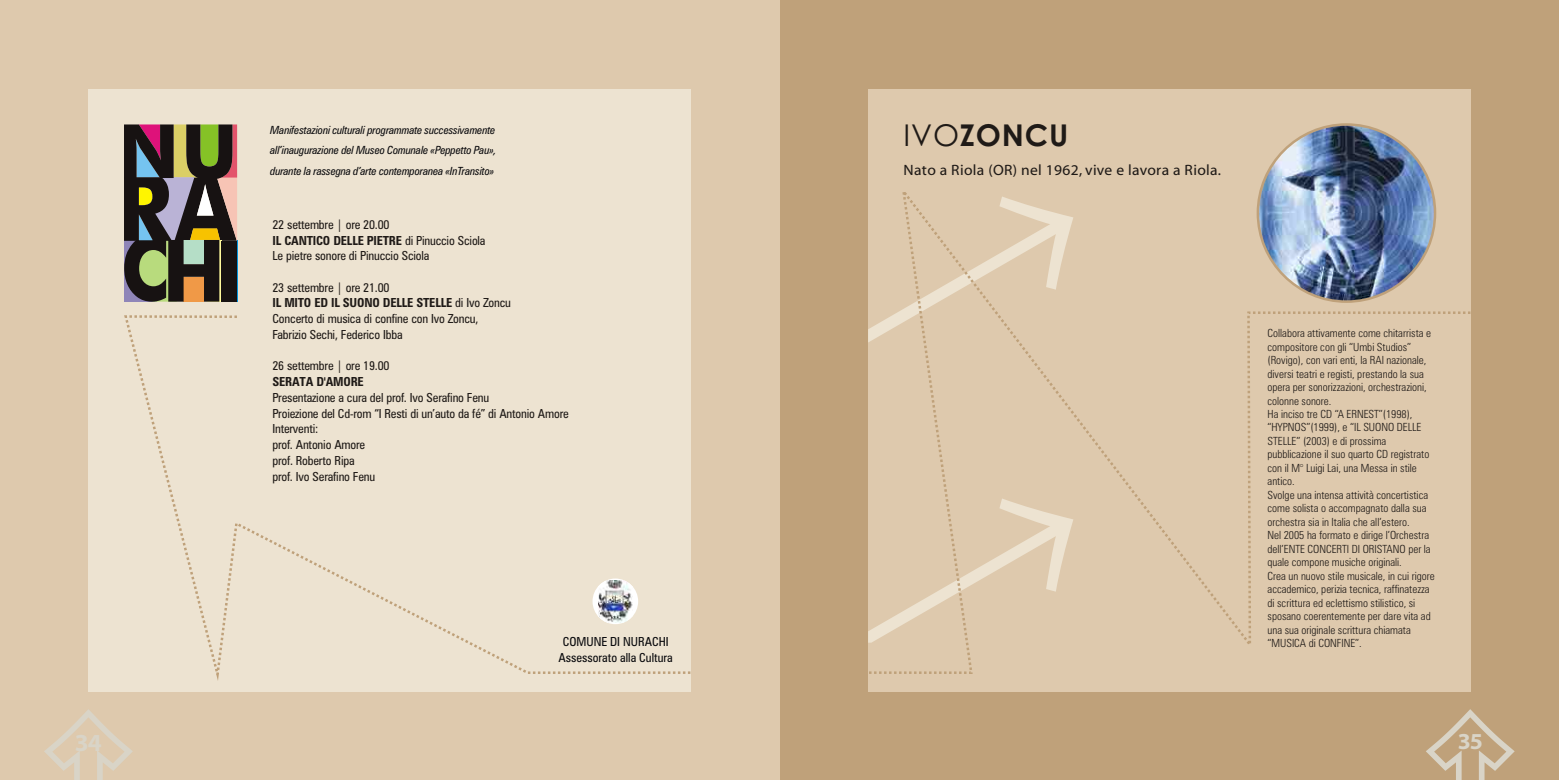
<style>
.page{position:relative;width:1560px;height:780px;background:#fff}
.page>*{position:absolute;margin:0;border:0;box-sizing:border-box;transform-origin:0 0}
.t1{font:700 30px "Century Gothic";letter-spacing:.03em;color:#1f1a17}
.t2{font:700 24.62px "Myriad Web";color:#d9d4c7}
.t3{font:700 22.88px "Myriad Web";color:#d9d4c7}
.t4{font:15px "Myriad Web";letter-spacing:.02em;color:#1f1a17}
.t5{font:12.5px/15.8px "Zurich Cn BT";letter-spacing:-.015em;color:#1f1a17}
.t6{font:12.5px/16.2px "Zurich Cn BT";color:#0a0a0d;text-align:center}
.t7{font:700 12.5px "Zurich Cn BT";letter-spacing:-.015em;color:#1f1a17}
.t8{font:11.25px/13.5px "Zurich Lt Cn BT";color:#1f1a17}
.t9{font:italic 11.25px/20.2px "Zurich Cn BT";letter-spacing:-.01em;color:#0a0a0d;text-align:justify}
.s1{font-weight:700}
.s2{font-weight:400}
</style>
<div class="page">
<div style="left:780px;top:0;width:779px;height:780px;background:#bfa17a"></div>
<div style="left:868px;top:89px;width:602px;height:602px;background:#dec9ad"></div>
<div style="left:0;top:0;width:780px;height:780px;background:#dec9ad"></div>
<div style="left:89px;top:89px;width:602px;height:602px;background:#ede3d1"></div>
<svg style="left:44px;top:709px;width:89px;height:71px"></svg>
<svg style="left:1426px;top:709px;width:89px;height:71px"></svg>
<hr style="left:237px;top:241px;width:1px;height:61px;background:#0094de">
<svg style="left:124px;top:124px;width:113px;height:178px;background:#5a5242"></svg>
<img style="left:1258px;top:124px;width:177px;height:178px;border-radius:50%">
<svg style="left:124px;top:315px;width:567px;height:366px"></svg>
<div style="left:593px;top:579px;width:45px;height:45px;background:#fff;border-radius:50%"></div>
<img style="left:599px;top:581px;width:33px;height:41px">
<svg style="left:868px;top:182px;width:603px;height:493px"></svg>
<p class="t9" style="left:270px;top:121px;width:228px">Manifestazioni culturali programmate successivamente all’inaugurazione del Museo Comunale «Peppetto Pau», durante la rassegna d’arte contemporanea «InTransito»</p>
<p class="t5" style="left:272px;top:218px;width:215px">22 settembre | ore 20.00<br><span class="s1">IL CANTICO DELLE PIETRE</span> di Pinuccio Sciola<br>Le pietre sonore di Pinuccio Sciola</p>
<p class="t5" style="left:272px;top:281px;width:240px">23 settembre | ore 21.00<br><span class="s1">IL MITO ED IL SUONO DELLE STELLE</span> di Ivo Zoncu Concerto di musica di confine con Ivo Zoncu, Fabrizio Sechi, Federico Ibba</p>
<p class="t5" style="left:272px;top:359px;width:119px">26 settembre | ore 19.00</p>
<p class="t7" style="left:272px;top:377px;width:93px">SERATA D'AMORE</p>
<p class="t5" style="left:272px;top:391px;width:298px">Presentazione a cura del prof. Ivo Serafino Fenu<br>Proiezione del Cd-rom “I Resti di un’auto da fé” di Antonio Amore<br>Interventi:<br>prof. Antonio Amore<br>prof. Roberto Ripa<br>prof. Ivo Serafino Fenu</p>
<p class="t6" style="left:558px;top:635px;width:116px">COMUNE DI NURACHI<br>Assessorato alla Cultura</p>
<h1 class="t1" style="left:904px;top:124px;width:166px"><span class="s2">IVO</span>ZONCU</h1>
<h3 class="t4" style="left:904px;top:164px;width:319px">Nato a Riola (OR) nel 1962, vive e lavora a Riola.</h3>
<p class="t8" style="left:1268px;top:327px;width:169px">Collabora attivamente come chitarrista e compositore con gli “Umbi Studios” (Rovigo), con vari enti, la RAI nazionale, diversi teatri e registi, prestando la sua opera per sonorizzazioni, orchestrazioni, colonne sonore.<br>Ha inciso tre CD “A ERNEST”(1998), “HYPNOS”(1999), e “IL SUONO DELLE STELLE” (2003) e di prossima pubblicazione il suo quarto CD registrato con il M° Luigi Lai, una Messa in stile antico.<br>Svolge una intensa attività concertistica come solista o accompagnato dalla sua orchestra sia in Italia che all’estero.<br>Nel 2005 ha formato e dirige l’Orchestra dell’ENTE CONCERTI DI ORISTANO per la quale compone musiche originali.<br>Crea un nuovo stile musicale, in cui rigore accademico, perizia tecnica, raffinatezza di scrittura ed eclettismo stilistico, si sposano coerentemente per dare vita ad una sua originale scrittura chiamata “MUSICA di CONFINE”.</p>
<h2 class="t2" style="left:75px;top:733px;width:28px">34</h2>
<h3 class="t3" style="left:1458px;top:733px;width:27px">35</h3>
</div>
